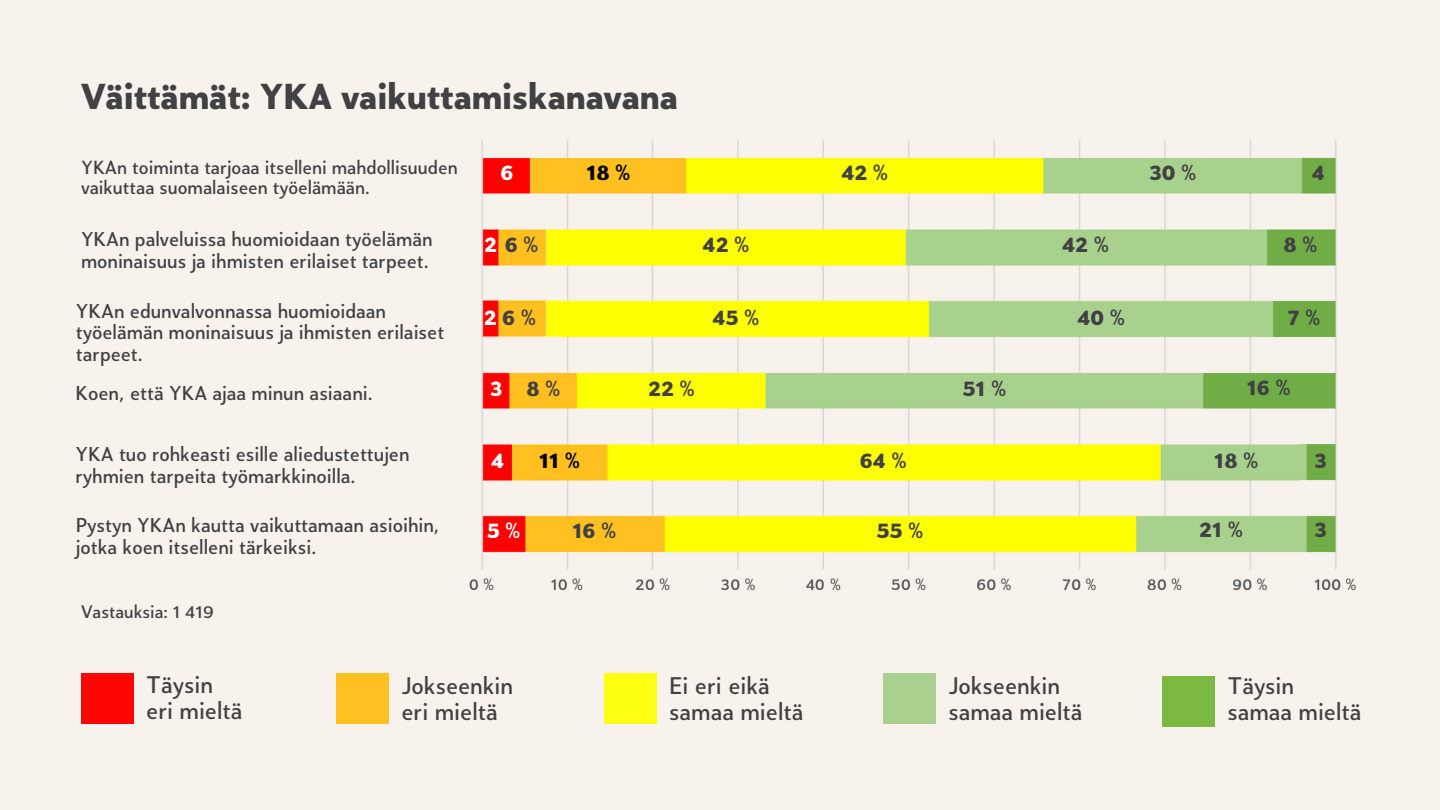
<style>
.page{position:relative;width:1440px;height:810px;background:#f7f2eb}
.page>*{position:absolute;margin:0;border:0;box-sizing:border-box;transform-origin:0 0}
.t1{font:700 36px "Proda Sans";color:#414042}
.t2{font:24px/26.2px "Proda Sans";color:#414042}
.t3{font:700 22px "Proda Sans";color:#414042}
.t4{font:700 22px "Proda Sans";color:#000}
.t5{font:700 22px "Proda Sans";color:#fff}
.t6{font:20px/21.8px "Proda Sans";color:#414042}
.t7{font:19px/20.2px "Proda Sans";color:#414042}
.t8{font:18.1px "Proda Sans";color:#414042}
.s1{color:#fff}
</style>
<div class="page">
<div style="left:81px;top:673px;width:53px;height:50px;background:#fe0604"></div>
<div style="left:336px;top:673px;width:53px;height:51px;background:#ffc022"></div>
<div style="left:604px;top:674px;width:52px;height:50px;background:#fefe13"></div>
<div style="left:883px;top:674px;width:52px;height:50px;background:#a9d08e"></div>
<div style="left:1162px;top:676px;width:52px;height:50px;background:#7bb943"></div>
<img style="left:469px;top:140px;width:887px;height:451px">
<div style="left:449px;top:156px;width:27px;height:405px;background:#f7f2eb"></div>
<img style="left:481px;top:300px;width:79px;height:36px">
<img style="left:1301px;top:444px;width:36px;height:36px">
<p class="t1" style="left:81px;top:82px;width:598px">Väittämät: YKA vaikuttamiskanavana</p>
<p class="t7" style="left:81px;top:159px;width:378px">YKAn toiminta tarjoaa itselleni mahdollisuuden vaikuttaa suomalaiseen työelämään.</p>
<p class="t6" style="left:81px;top:231px;width:353px">YKAn palveluissa huomioidaan työelämän moninaisuus ja ihmisten erilaiset tarpeet.</p>
<p class="t5" style="left:500px;top:164px;width:14px">6</p>
<p class="t4" style="left:586px;top:164px;width:46px">18 %</p>
<p class="t3" style="left:484px;top:236px;width:56px"><span class="s1">2</span> 6 %</p>
<p class="t3" style="left:703px;top:236px;width:48px">42 %</p>
<p class="t3" style="left:841px;top:164px;width:48px">42 %</p>
<p class="t3" style="left:1149px;top:164px;width:49px">30 %</p>
<p class="t3" style="left:1312px;top:164px;width:15px">4</p>
<p class="t3" style="left:1062px;top:236px;width:48px">42 %</p>
<p class="t3" style="left:1283px;top:236px;width:36px">8 %</p>
<p class="t6" style="left:76px;top:302px;width:370px">YKAn edunvalvonnassa huomioidaan työelämän moninaisuus ja ihmisten erilaiset tarpeet.</p>
<p class="t6" style="left:76px;top:384px;width:299px">Koen, että YKA ajaa minun asiaani.</p>
<p class="t3" style="left:484px;top:308px;width:54px"><span class="s1">2</span>6 %</p>
<p class="t5" style="left:490px;top:380px;width:14px">3</p>
<p class="t3" style="left:526px;top:380px;width:36px">8 %</p>
<p class="t3" style="left:712px;top:308px;width:48px">45 %</p>
<p class="t3" style="left:1077px;top:308px;width:49px">40 %</p>
<p class="t3" style="left:648px;top:380px;width:48px">22 %</p>
<p class="t3" style="left:963px;top:380px;width:45px">51 %</p>
<p class="t3" style="left:1288px;top:308px;width:34px">7 %</p>
<p class="t3" style="left:1247px;top:378px;width:45px">16 %</p>
<p class="t6" style="left:76px;top:445px;width:335px">YKA tuo rohkeasti esille aliedustettujen</p>
<p class="t3" style="left:1214px;top:451px;width:46px">18 %</p>
<p class="t6" style="left:76px;top:467px;width:281px">ryhmien tarpeita työmarkkinoilla.</p>
<p class="t5" style="left:491px;top:451px;width:15px">4</p>
<p class="t3" style="left:860px;top:451px;width:48px">64 %</p>
<p class="t3" style="left:1314px;top:451px;width:14px">3</p>
<p class="t4" style="left:539px;top:451px;width:43px">11 %</p>
<p class="t6" style="left:76px;top:516px;width:365px">Pystyn YKAn kautta vaikuttamaan asioihin,</p>
<p class="t3" style="left:1199px;top:521px;width:45px">21 %</p>
<p class="t3" style="left:1314px;top:521px;width:14px">3</p>
<p class="t6" style="left:76px;top:538px;width:242px">jotka koen itselleni tärkeiksi.</p>
<p class="t5" style="left:487px;top:522px;width:35px">5 %</p>
<p class="t3" style="left:572px;top:522px;width:45px">16 %</p>
<p class="t3" style="left:877px;top:522px;width:48px">55 %</p>
<p class="t8" style="left:81px;top:604px;width:134px">Vastauksia: 1 419</p>
<p class="t2" style="left:146px;top:674px;width:68px">Täysin</p>
<p class="t2" style="left:146px;top:700px;width:98px">eri mieltä</p>
<p class="t2" style="left:401px;top:674px;width:113px">Jokseenkin eri mieltä</p>
<p class="t2" style="left:948px;top:674px;width:113px">Jokseenkin</p>
<p class="t2" style="left:669px;top:675px;width:102px">Ei eri eikä</p>
<p class="t2" style="left:669px;top:701px;width:136px">samaa mieltä</p>
<p class="t2" style="left:948px;top:701px;width:136px">samaa mieltä</p>
<p class="t2" style="left:1227px;top:674px;width:68px">Täysin</p>
<p class="t2" style="left:1227px;top:701px;width:136px">samaa mieltä</p>
</div>
